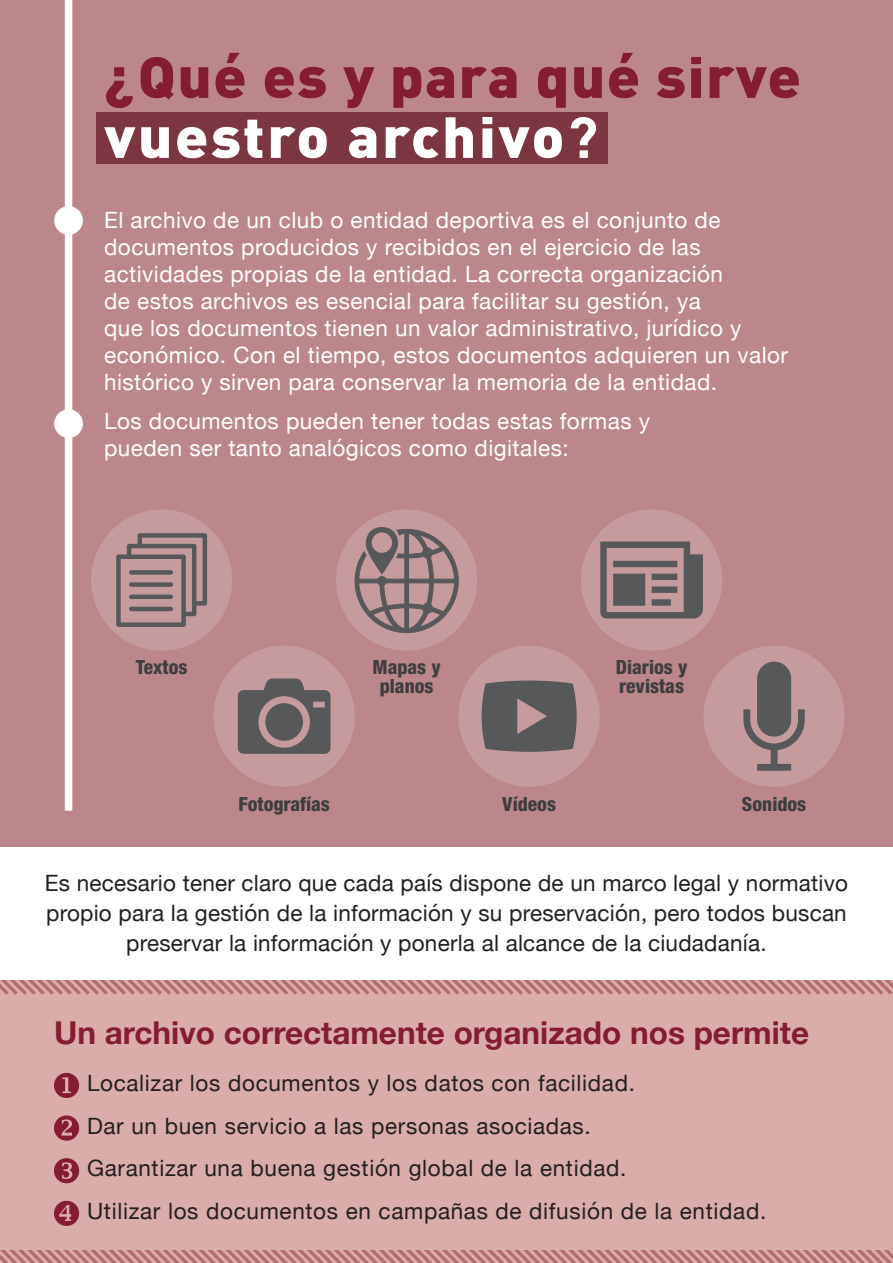
<style>
.page{position:relative;width:893px;height:1263px;background:#fff}
.page>*{position:absolute;margin:0;border:0;box-sizing:border-box;transform-origin:0 0}
.t1{font:900 57px/60px "DIN";letter-spacing:.02em;color:#851d30;scale:1.05 1}
.t2{font:700 31.5px "Helvetica Neue";color:#851d30}
.t3{font:22.5px/27px "Helvetica Neue";letter-spacing:.02em;color:#fff}
.t4{font:22.5px/30px "Helvetica Neue";letter-spacing:.01em;color:#231f20;text-align:center}
.t5{font:22.5px/42.8px "Helvetica Neue";letter-spacing:.03em;color:#231f20}
.t6{font:800 condensed 19.5px/19.5px "Helvetica Neue";color:#3e3e3f;text-align:center}
.s1{color:#fff}
.s2{font-weight:700;color:#fff}
</style>
<div class="page">
<div style="left:0;top:979px;width:893px;height:284px;background:#daacaa"></div>
<svg style="left:0;top:979px;width:893px;height:16px"></svg>
<svg style="left:0;top:1250px;width:893px;height:13px"></svg>
<svg style="left:54px;top:1073px;width:25px;height:25px"></svg>
<svg style="left:54px;top:1115px;width:25px;height:25px"></svg>
<svg style="left:54px;top:1158px;width:25px;height:25px"></svg>
<svg style="left:54px;top:1201px;width:25px;height:25px"></svg>
<div style="left:0;top:0;width:893px;height:846px;background:#bb878b"></div>
<div style="left:336px;top:509px;width:141px;height:142px;background:#c69b9d;border-radius:50%"></div>
<div style="left:459px;top:646px;width:141px;height:141px;background:#c69b9d;border-radius:50%"></div>
<div style="left:91px;top:509px;width:141px;height:142px;background:#c69b9d;border-radius:50%"></div>
<div style="left:214px;top:646px;width:141px;height:141px;background:#c69b9d;border-radius:50%"></div>
<div style="left:581px;top:509px;width:141px;height:142px;background:#c69b9d;border-radius:50%"></div>
<div style="left:703px;top:646px;width:142px;height:141px;background:#c69b9d;border-radius:50%"></div>
<div style="left:65px;top:0;width:7px;height:811px;background:#fff"></div>
<div style="left:54px;top:206px;width:29px;height:29px;background:#fff;border-radius:50%"></div>
<div style="left:54px;top:409px;width:29px;height:29px;background:#fff;border-radius:50%"></div>
<div style="left:97px;top:112px;width:511px;height:52px;background:#7c3642"></div>
<svg style="left:238px;top:678px;width:92px;height:76px"></svg>
<svg style="left:600px;top:541px;width:103px;height:77px"></svg>
<svg style="left:743px;top:662px;width:62px;height:109px"></svg>
<svg style="left:482px;top:680px;width:95px;height:72px"></svg>
<svg style="left:137px;top:533px;width:70px;height:73px"></svg>
<div style="left:127px;top:544px;width:69px;height:72px;background:#c69b9d;border:4px solid #57585a"></div>
<div style="left:116px;top:554px;width:70px;height:73px;background:#c69b9d;border:4px solid #57585a"></div>
<div style="left:131px;top:570px;width:40px;height:5px;background:#57585a"></div>
<div style="left:131px;top:582px;width:40px;height:5px;background:#57585a"></div>
<div style="left:131px;top:594px;width:40px;height:5px;background:#57585a"></div>
<hr style="left:131px;top:607px;width:40px;height:4px;background:#57585a">
<svg style="left:354px;top:527px;width:105px;height:106px"></svg>
<h1 class="t1" style="left:104px;top:44px;width:665px">¿Qué es y para qué sirve <span class="s1">vuestro archivo</span><span class="s2">?</span></h1>
<p class="t3" style="left:104px;top:208px;width:685px">El archivo de un club o entidad deportiva es el conjunto de documentos producidos y recibidos en el ejercicio de las actividades propias de la entidad. La correcta organización<br>de estos archivos es esencial para facilitar su gestión, ya<br>que los documentos tienen un valor administrativo, jurídico y económico. Con el tiempo, estos documentos adquieren un valor histórico y sirven para conservar la memoria de la entidad.</p>
<p class="t3" style="left:104px;top:409px;width:547px">Los documentos pueden tener todas estas formas y pueden ser tanto analógicos como digitales:</p>
<p class="t6" style="left:136px;top:657px;width:53px">Textos</p>
<p class="t6" style="left:238px;top:794px;width:93px">Fotografías</p>
<p class="t6" style="left:372px;top:657px;width:70px">Mapas y planos</p>
<p class="t6" style="left:502px;top:794px;width:55px">Vídeos</p>
<p class="t6" style="left:616px;top:657px;width:73px;text-align:left">Diarios y revistas</p>
<p class="t6" style="left:742px;top:794px;width:66px">Sonidos</p>
<p class="t4" style="left:45px;top:869px;width:805px">Es necesario tener claro que cada país dispone de un marco legal y normativo propio para la gestión de la información y su preservación, pero todos buscan preservar la información y ponerla al alcance de la ciudadanía.</p>
<h2 class="t2" style="left:54px;top:1008px;width:757px">Un archivo correctamente organizado nos permite</h2>
<p class="t5" style="left:87px;top:1063px;width:681px">Localizar los documentos y los datos con facilidad.<br>Dar un buen servicio a las personas asociadas.<br>Garantizar una buena gestión global de la entidad.<br>Utilizar los documentos en campañas de difusión de la entidad.</p>
</div>
